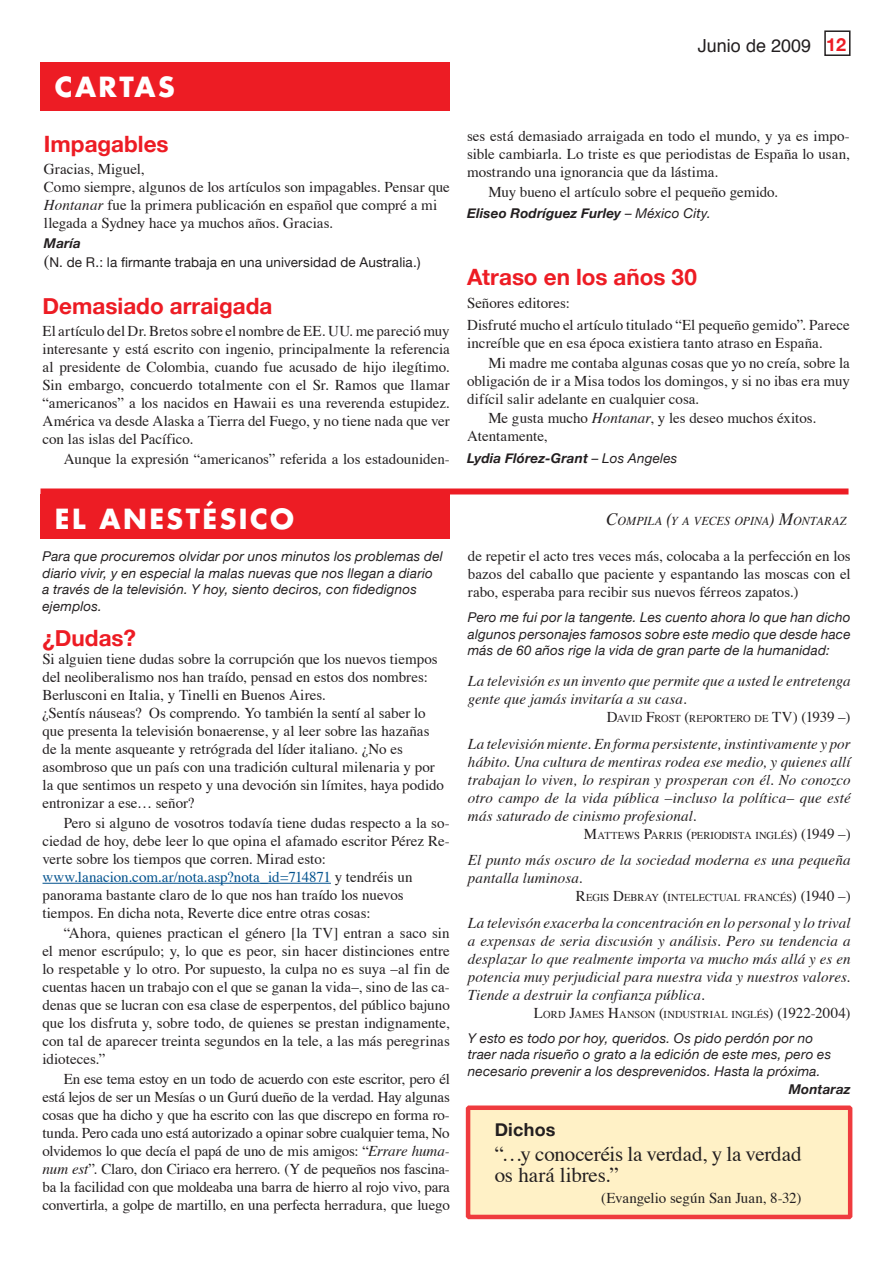
<style>
.page{position:relative;width:893px;height:1263px;background:#fff}
.page>*{position:absolute;margin:0;border:0;box-sizing:border-box;transform-origin:0 0}
.t1{font:700 27px "Futura";letter-spacing:.09em;color:#fff}
.t2{font:700 22.5px "Helvetica Neue";color:#ed1c24}
.t3{font:21px/21px "Times";letter-spacing:-.01em;color:#231f20}
.t4{font:18px "Helvetica";color:#231f20}
.t5{font:700 18px "Helvetica Neue";letter-spacing:.015em;color:#231f20}
.t6{font:15px/18px "Times";color:#231f20}
.t7{font:italic 15px/18px "Times";letter-spacing:.005em;color:#231f20}
.t8{font:italic 13.5px/16.5px "Helvetica Neue";letter-spacing:.015em;color:#231f20}
.t9{font:italic 700 13.5px "Helvetica Neue";letter-spacing:.01em;color:#231f20}
.t10{font:13.5px/19.5px "Helvetica Neue";letter-spacing:.01em;color:#231f20}
.t11{font:italic 12.15px "Times";letter-spacing:.005em;color:#231f20}
.t12{font:10.5px "Times";letter-spacing:.01em;color:#231f20}
.s1{font-style:italic}
.s2{font-weight:700;font-style:italic}
.s3{font-family:"Times";font-size:17.25px}
.s4{color:#00518d}
.s5{font-family:"Helvetica Neue";font-weight:700;color:#ed1c24}
.s6{font-weight:400}
.s7{font-size:17.25px}
.s8{font-size:15px}
</style>
<div class="page">
<div style="left:824px;top:30px;width:26px;height:26px;border:2px solid #231f20"></div>
<div style="left:40px;top:63px;width:410px;height:48px;background:#ed1c24"></div>
<div style="left:40px;top:489px;width:808px;height:6px;background:#ed1c24"></div>
<div style="left:40px;top:495px;width:410px;height:44px;background:#ed1c24"></div>
<hr style="left:43px;top:883px;width:288px;height:1px;background:#00518d">
<div style="left:468px;top:1108px;width:382px;height:109px;background:#fff1c6"></div>
<div style="left:466px;top:1106px;width:386px;height:113px;border:4px solid #ef3b3e"></div>
<h1 class="t1" style="left:55px;top:75px;width:121px">CARTAS</h1>
<h2 class="t2" style="left:44px;top:130px;width:126px">Impagables</h2>
<p class="t6" style="left:44px;top:161px;width:407px">Gracias, Miguel,<br>Como siempre, algunos de los artículos son impagables. Pensar que <span class="s1">Hontanar</span> fue la primera publicación en español que compré a mi llegada a Sydney hace ya muchos años. Gracias.</p>
<p class="t10" style="left:44px;top:233px;width:378px"><span class="s2">María<br></span><span class="s3">(</span>N. de R.: la firmante trabaja en una universidad de Australia.)</p>
<h2 class="t2" style="left:43px;top:292px;width:231px">Demasiado arraigada</h2>
<p class="t6" style="left:43px;top:323px;width:409px;text-align:justify">El artículo del Dr. Bretos sobre el nombre de EE. UU. me pareció muy interesante y está escrito con ingenio, principalmente la referencia al presidente de Colombia, cuando fue acusado de hijo ilegítimo.<br>Sin embargo, concuerdo totalmente con el Sr. Ramos que llamar “americanos” a los nacidos en Hawaii es una reverenda estupidez.<br>América va desde Alaska a Tierra del Fuego, y no tiene nada que ver con las islas del Pacífico.</p>
<p class="t6" style="left:64px;top:451px;width:388px">Aunque la expresión “americanos” referida a los estadouniden-</p>
<h1 class="t1" style="left:55px;top:507px;width:241px">EL ANESTÉSICO</h1>
<p class="t8" style="left:43px;top:548px;width:402px">Para que procuremos olvidar por unos minutos los problemas del diario vivir, y en especial la malas nuevas que nos llegan a diario a través de la televisión. Y hoy, siento deciros, con fidedignos ejemplos.</p>
<h2 class="t2" style="left:43px;top:624px;width:95px">¿Dudas?</h2>
<p class="t6" style="left:43px;top:652px;width:403px">Si alguien tiene dudas sobre la corrupción que los nuevos tiempos del neoliberalismo nos han traído, pensad en estos dos nombres:<br>Berlusconi en Italia, y Tinelli en Buenos Aires.<br>¿Sentís náuseas? Os comprendo. Yo también la sentí al saber lo que presenta la televisión bonaerense, y al leer sobre las hazañas de la mente asqueante y retrógrada del líder italiano. ¿No es asombroso que un país con una tradición cultural milenaria y por la que sentimos un respeto y una devoción sin límites, haya podido entronizar a ese… señor?</p>
<p class="t6" style="left:43px;top:815px;width:409px;text-indent:21px">Pero si alguno de vosotros todavía tiene dudas respecto a la so&shy;ciedad de hoy, debe leer lo que opina el afamado escritor Pérez Re&shy;verte sobre los tiempos que corren. Mirad esto: <span class="s4">www.lanacion.com.ar/nota.asp?nota_id=714871</span> y tendréis un panorama bastante claro de lo que nos han traído los nuevos tiempos. En dicha nota, Reverte dice entre otras cosas:</p>
<p class="t6" style="left:43px;top:925px;width:409px;text-align:justify;text-indent:21px">“Ahora, quienes practican el género [la TV] entran a saco sin el menor escrúpulo; y, lo que es peor, sin hacer distinciones entre lo respetable y lo otro. Por supuesto, la culpa no es suya –al fin de cuentas hacen un trabajo con el que se ganan la vida–, sino de las ca&shy;denas que se lucran con esa clase de esperpentos, del público bajuno que los disfruta y, sobre todo, de quienes se prestan indignamente, con tal de aparecer treinta segundos en la tele, a las más peregrinas idioteces.”</p>
<p class="t6" style="left:43px;top:1071px;width:409px;text-align:justify;text-indent:21px">En ese tema estoy en un todo de acuerdo con este escritor, pero él está lejos de ser un Mesías o un Gurú dueño de la verdad. Hay algunas cosas que ha dicho y que ha escrito con las que discrepo en forma ro&shy;tunda. Pero cada uno está autorizado a opinar sobre cualquier tema, No olvidemos lo que decía el papá de uno de mis amigos: “<span class="s1">Errare huma&shy;num est</span>”. Claro, don Ciriaco era herrero. (Y de pequeños nos fascina&shy;ba la facilidad con que moldeaba una barra de hierro al rojo vivo, para convertirla, a golpe de martillo, en una perfecta herradura, que luego</p>
<p class="t4" style="left:698px;top:38px;width:150px">Junio de 2009 <span class="s5">12</span></p>
<p class="t6" style="left:467px;top:129px;width:384px;text-align:justify">ses está demasiado arraigada en todo el mundo, y ya es impo&shy;sible cambiarla. Lo triste es que periodistas de España lo usan, mostrando una ignorancia que da lástima.</p>
<p class="t6" style="left:488px;top:184px;width:291px">Muy bueno el artículo sobre el pequeño gemido.</p>
<p class="t9" style="left:467px;top:205px;width:245px">Eliseo Rodríguez Furley <span class="s6">– México City.</span></p>
<h2 class="t2" style="left:467px;top:263px;width:231px">Atraso en los años 30</h2>
<p class="t6" style="left:467px;top:293px;width:384px;line-height:22.2px">Señores editores:<br>Disfruté mucho el artículo titulado “El pequeño gemido”. Parece</p>
<p class="t6" style="left:488px;top:334px;width:363px;line-height:19.6px;text-indent:-21px">increíble que en esa época existiera tanto atraso en España.<br>Mi madre me contaba algunas cosas que yo no creía, sobre la</p>
<p class="t6" style="left:467px;top:373px;width:384px">obligación de ir a Misa todos los domingos, y si no ibas era muy difícil salir adelante en cualquier cosa.</p>
<p class="t6" style="left:467px;top:410px;width:351px;text-indent:21px">Me gusta mucho <span class="s1">Hontanar</span>, y les deseo muchos éxitos.<br>Atentamente,</p>
<p class="t9" style="left:467px;top:450px;width:212px">Lydia Flórez-Grant <span class="s6">– Los Angeles</span></p>
<p class="t11" style="left:606px;top:516px;width:242px"><span class="s7">C</span>OMPILA <span class="s7">(</span>Y A VECES OPINA<span class="s7">) M</span>ONTARAZ</p>
<p class="t6" style="left:468px;top:549px;width:384px;text-align:justify">de repetir el acto tres veces más, colocaba a la perfección en los bazos del caballo que paciente y espantando las moscas con el rabo, esperaba para recibir sus nuevos férreos zapatos.)</p>
<p class="t8" style="left:468px;top:609px;width:384px;text-align:justify">Pero me fui por la tangente. Les cuento ahora lo que han dicho algunos personajes famosos sobre este medio que desde hace más de 60 años rige la vida de gran parte de la humanidad:</p>
<p class="t7" style="left:468px;top:673px;width:384px">La televisión es un invento que permite que a usted le entretenga gente que jamás invitaría a su casa.</p>
<p class="t12" style="left:607px;top:714px;width:245px"><span class="s8">D</span>AVID <span class="s8">F</span>ROST <span class="s8">(</span>REPORTERO DE <span class="s8">TV) (1939 –)</span></p>
<p class="t7" style="left:468px;top:736px;width:384px;text-align:justify">La televisión miente. En forma persistente, instintivamente y por hábito. Una cultura de mentiras rodea ese medio, y quienes allí trabajan lo viven, lo respiran y prosperan con él. No conozco otro campo de la vida pública –incluso la política– que esté más saturado de cinismo profesional.</p>
<p class="t12" style="left:584px;top:831px;width:268px"><span class="s8">M</span>ATTEWS <span class="s8">P</span>ARRIS <span class="s8">(</span>PERIODISTA INGLÉS<span class="s8">) (1949 –)</span></p>
<p class="t7" style="left:468px;top:852px;width:384px">El punto más oscuro de la sociedad moderna es una pequeña pantalla luminosa.</p>
<p class="t12" style="left:576px;top:893px;width:276px"><span class="s8">R</span>EGIS <span class="s8">D</span>EBRAY <span class="s8">(</span>INTELECTUAL FRANCÉS<span class="s8">) (1940 –)</span></p>
<p class="t7" style="left:468px;top:915px;width:384px;text-align:justify">La televisón exacerba la concentración en lo personal y lo trival a expensas de seria discusión y análisis. Pero su tendencia a desplazar lo que realmente importa va mucho más allá y es en potencia muy perjudicial para nuestra vida y nuestros valores.<br>Tiende a destruir la confianza pública.</p>
<p class="t12" style="left:534px;top:1010px;width:318px"><span class="s8">L</span>ORD <span class="s8">J</span>AMES <span class="s8">H</span>ANSON <span class="s8">(</span>INDUSTRIAL INGLÉS<span class="s8">) (1922-2004)</span></p>
<p class="t8" style="left:468px;top:1029px;width:365px">Y esto es todo por hoy, queridos. Os pido perdón por no traer nada risueño o grato a la edición de este mes, pero es necesario prevenir a los desprevenidos. Hasta la próxima.</p>
<p class="t9" style="left:789px;top:1081px;width:63px">Montaraz</p>
<p class="t5" style="left:495px;top:1118px;width:62px">Dichos</p>
<h3 class="t3" style="left:495px;top:1145px;width:308px">“…y conoceréis la verdad, y la verdad os hará libres.”</h3>
<p class="t6" style="left:601px;top:1190px;width:202px">(Evangelio según San Juan, 8-32)</p>
</div>
